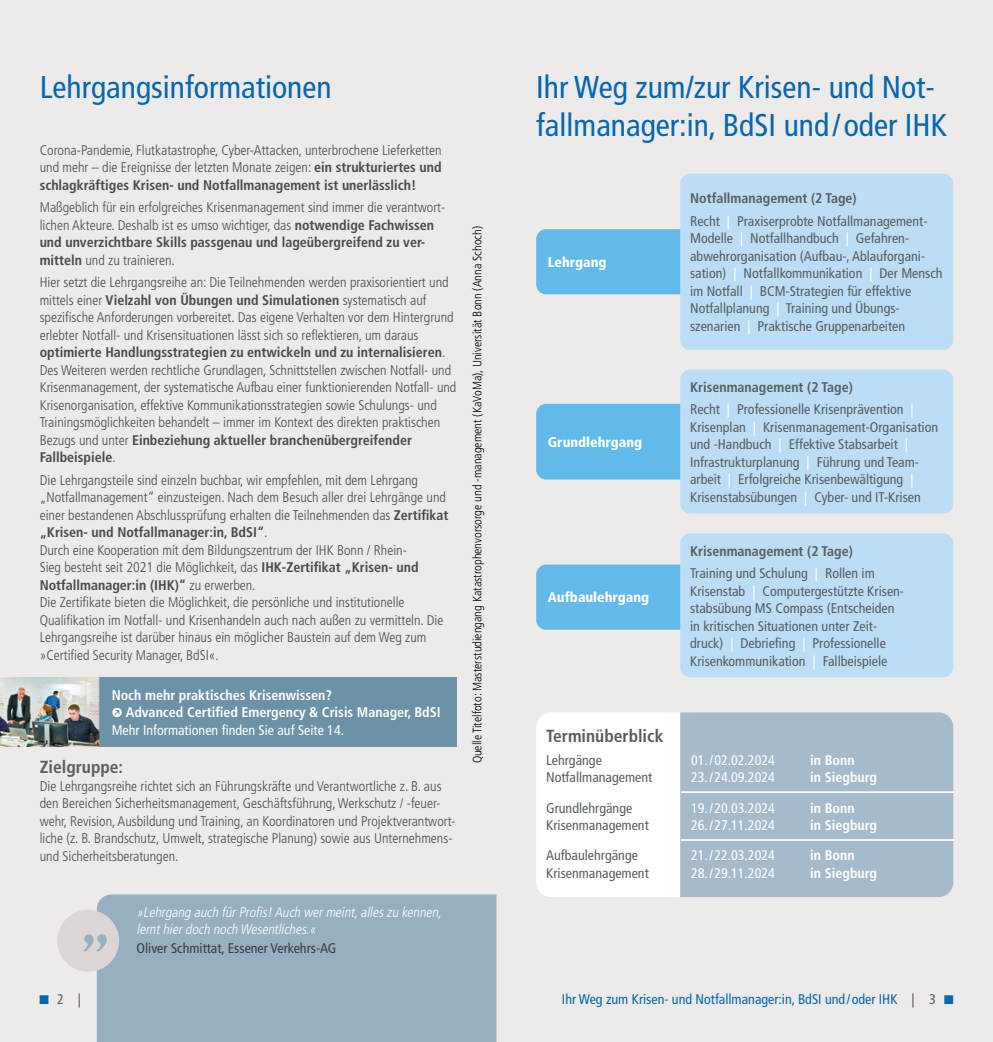
<style>
.page{position:relative;width:993px;height:1042px;background:#fff}
.page>*{position:absolute;margin:0;border:0;box-sizing:border-box;transform-origin:0 0}
.t1{font:condensed 31.5px/37.8px "Frutiger LT Std";color:#0067b1}
.t2{font:700 condensed 17.5px "Frutiger LT Std";color:#575e5f}
.t3{font:300 condensed 14px/17.5px "Frutiger LT Std";color:#4a4a49}
.t4{font:condensed 14px/17.5px "Frutiger LT Std";color:#575e5f}
.t5{font:700 condensed 14px/17.5px "Frutiger LT Std";color:#fff}
.t6{font:condensed 14px "Frutiger LT Std";color:#fff}
.t7{font:italic 300 condensed 14px/16.8px "Frutiger LT Std";color:#fff}
.t8{font:condensed 14px "Frutiger LT Std";color:#0067b1}
.t9{font:900 condensed 14px "Frutiger LT Std";color:#fff}
.t10{font:condensed 14px "Frutiger LT Std";color:#3c3c3b}
.t11{font:300 condensed 12.25px "Frutiger LT Std";color:#000}
.s1{font-weight:700}
.s2{color:#fff}
.s3{color:#575e5f}
</style>
<div class="page">
<div style="left:0;top:0;width:992px;height:1042px;background:#edeae9"></div>
<div style="left:97px;top:894px;width:399px;height:148px;background:#97b0c1"></div>
<div style="left:57px;top:910px;width:62px;height:62px;background:#dbd6d4;border-radius:50%"></div>
<svg style="left:83px;top:934px;width:24px;height:17px"></svg>
<div style="left:536px;top:712px;width:144px;height:185px;background:#fff"></div>
<div style="left:680px;top:712px;width:272px;height:185px;background:#a5baca"></div>
<hr style="left:681px;top:791px;width:272px;height:2px;background:#fff">
<hr style="left:681px;top:839px;width:272px;height:2px;background:#fff">
<div style="left:537px;top:405px;width:151px;height:73px;background:#62baea;border-radius:9px"></div>
<div style="left:536px;top:404px;width:153px;height:75px;border:2px solid #62baea;border-radius:9px"></div>
<div style="left:680px;top:370px;width:272px;height:143px;background:#bcddf6;border-radius:10px"></div>
<div style="left:537px;top:565px;width:151px;height:64px;background:#62baea;border-radius:9px"></div>
<div style="left:536px;top:564px;width:153px;height:66px;border:2px solid #62baea;border-radius:9px"></div>
<div style="left:680px;top:533px;width:272px;height:144px;background:#bcddf6;border-radius:10px"></div>
<div style="left:537px;top:230px;width:151px;height:63px;background:#62baea;border-radius:9px"></div>
<div style="left:536px;top:229px;width:153px;height:65px;border:2px solid #62baea;border-radius:9px"></div>
<div style="left:680px;top:174px;width:272px;height:176px;background:#bcddf6;border-radius:10px"></div>
<img style="left:0;top:677px;width:456px;height:70px">
<svg style="left:112px;top:708px;width:10px;height:9px"></svg>
<h1 class="t1" style="left:40px;top:68px;width:293px">Lehrgangsinformationen</h1>
<h1 class="t1" style="left:536px;top:68px;width:412px">Ihr Weg zum/zur Krisen- und Not&shy;fallmanager:in, BdSI und/oder IHK</h1>
<p class="t3" style="left:40px;top:142px;width:403px;text-align:justify">Corona-Pandemie, Flutkatastrophe, Cyber-Attacken, unterbrochene Lieferketten und mehr – die Ereignisse der letzten Monate zeigen: <span class="s1">ein strukturiertes und schlagkräftiges Krisen- und Notfallmanagement ist unerlässlich!</span></p>
<p class="t3" style="left:40px;top:199px;width:407px">Maßgeblich für ein erfolgreiches Krisenmanagement sind immer die verantwort&shy;lichen Akteure. Deshalb ist es umso wichtiger, das <span class="s1">notwendige Fachwissen und unverzichtbare Skills passgenau und lageübergreifend zu ver&shy;mitteln</span> und zu trainieren.</p>
<p class="t3" style="left:40px;top:274px;width:418px">Hier setzt die Lehrgangsreihe an: Die Teilnehmenden werden praxisorientiert und mittels einer <span class="s1">Vielzahl von Übungen und Simulationen</span> systematisch auf spezifische Anforderungen vorbereitet. Das eigene Verhalten vor dem Hintergrund erlebter Notfall- und Krisensituationen lässt sich so reflektieren, um daraus <span class="s1">optimierte Handlungsstrategien zu entwickeln und zu internalisieren</span>.<br>Des Weiteren werden rechtliche Grundlagen, Schnittstellen zwischen Notfall- und Krisenmanagement, der systematische Aufbau einer funktionierenden Notfall- und Krisenorganisation, effektive Kommunikationsstrategien sowie Schulungs- und Trainingsmöglichkeiten behandelt – immer im Kontext des direkten praktischen Bezugs und unter <span class="s1">Einbeziehung aktueller branchenübergreifender Fallbeispiele</span>.</p>
<p class="t3" style="left:40px;top:471px;width:410px">Die Lehrgangsteile sind einzeln buchbar, wir empfehlen, mit dem Lehrgang „Notfallmanagement“ einzusteigen. Nach dem Besuch aller drei Lehrgänge und einer bestandenen Abschlussprüfung erhalten die Teilnehmenden das <span class="s1">Zertifikat „Krisen- und Notfallmanager:in, BdSI“</span>.<br>Durch eine Kooperation mit dem Bildungszentrum der IHK Bonn / Rhein-<br>Sieg besteht seit 2021 die Möglichkeit, das <span class="s1">IHK-Zertifikat „Krisen- und Notfallmanager:in (IHK)“</span> zu erwerben.<br>Die Zertifikate bieten die Möglichkeit, die persönliche und institutionelle Qualifikation im Notfall- und Krisenhandeln auch nach außen zu vermitteln. Die Lehrgangsreihe ist darüber hinaus ein möglicher Baustein auf dem Weg zum »Certified Security Manager, BdSI«.</p>
<p class="t4" style="left:690px;top:187px;width:239px;line-height:22.4px"><span class="s1">Notfallmanagement (2 Tage)<br></span>Recht <span class="s2">|</span> Praxiserprobte Notfallmanagement-</p>
<p class="t4" style="left:690px;top:230px;width:254px">Modelle <span class="s2">|</span> Notfallhandbuch <span class="s2">|</span> Gefahren-- abwehrorganisation (Aufbau-, Ablauforgani&shy;sation) <span class="s2">|</span> Notfallkommunikation <span class="s2">|</span> Der Mensch im Notfall <span class="s2">|</span> BCM-Strategien für effektive Notfallplanung <span class="s2">|</span> Training und Übungs&shy;szenarien <span class="s2">|</span> Praktische Gruppenarbeiten</p>
<p class="t11" style="left:470px;top:763px;width:539px;rotate:-90deg">Quelle Titelfoto: Masterstudiengang Katastrophenvorsorge und -management (KaVoMa), Universität Bonn (Anna Schoch)</p>
<p class="t9" style="left:547px;top:254px;width:60px">Lehrgang</p>
<p class="t4" style="left:690px;top:376px;width:225px;line-height:22.4px"><span class="s1">Krisenmanagement (2 Tage)<br></span>Recht <span class="s2">|</span> Professionelle Krisenprävention <span class="s2">|</span></p>
<p class="t4" style="left:690px;top:418px;width:249px">Krisenplan <span class="s2">|</span> Krisenmanagement-Organisation und -Handbuch <span class="s2">|</span> Effektive Stabsarbeit <span class="s2">| </span>Infrastrukturplanung <span class="s2">|</span> Führung und Team&shy;arbeit <span class="s2">|</span> Erfolgreiche Krisenbewältigung <span class="s2">| </span>Krisenstabsübungen <span class="s2">|</span> Cyber- und IT-Krisen</p>
<p class="t9" style="left:547px;top:433px;width:96px">Grundlehrgang</p>
<p class="t4" style="left:690px;top:540px;width:186px;line-height:22.4px"><span class="s1">Krisenmanagement (2 Tage)<br></span>Training und Schulung <span class="s2">|</span> Rollen im</p>
<p class="t4" style="left:690px;top:582px;width:215px">Krisenstab <span class="s2">|</span> Computergestützte Krisen&shy;stabsübung MS Compass (Entscheiden in kritischen Situationen unter Zeit&shy;druck) <span class="s2">|</span> Debriefing <span class="s2">|</span> Professionelle Krisenkommunikation <span class="s2">|</span> Fallbeispiele</p>
<p class="t9" style="left:547px;top:589px;width:103px">Aufbaulehrgang</p>
<p class="t5" style="left:126px;top:686px;width:316px;text-indent:-14px">Noch mehr praktisches Krisenwissen?<br>Advanced Certified Emergency &amp; Crisis Manager, BdSI</p>
<p class="t6" style="left:112px;top:722px;width:234px">Mehr Informationen finden Sie auf Seite 14.</p>
<p class="t2" style="left:546px;top:726px;width:119px">Terminüberblick</p>
<p class="t4" style="left:546px;top:751px;width:108px">Lehrgänge<br>Notfallmanagement</p>
<p class="t6" style="left:691px;top:752px;width:85px">01./02.02.2024</p>
<p class="t5" style="left:810px;top:751px;width:46px">in Bonn</p>
<p class="t2" style="left:40px;top:757px;width:85px">Zielgruppe:</p>
<p class="t3" style="left:40px;top:777px;width:417px">Die Lehrgangsreihe richtet sich an Führungskräfte und Verantwortliche z. B. aus den Bereichen Sicherheitsmanagement, Geschäftsführung, Werkschutz / -feuer&shy;wehr, Revision, Ausbildung und Training, an Koordinatoren und Projektverantwort&shy;liche (z. B. Brandschutz, Umwelt, strategische Planung) sowie aus Unternehmens&shy;und Sicherheitsberatungen.</p>
<p class="t6" style="left:691px;top:769px;width:85px">23./24.09.2024</p>
<p class="t5" style="left:810px;top:768px;width:68px">in Siegburg</p>
<p class="t4" style="left:546px;top:799px;width:104px">Grundlehrgänge<br>Krisenmanagement</p>
<p class="t6" style="left:691px;top:799px;width:85px">19./20.03.2024</p>
<p class="t5" style="left:810px;top:799px;width:46px">in Bonn</p>
<p class="t6" style="left:691px;top:817px;width:85px">26./27.11.2024</p>
<p class="t5" style="left:810px;top:816px;width:68px">in Siegburg</p>
<p class="t4" style="left:546px;top:847px;width:104px">Aufbaulehrgänge<br>Krisenmanagement</p>
<p class="t6" style="left:691px;top:847px;width:85px">21./22.03.2024</p>
<p class="t5" style="left:810px;top:847px;width:46px">in Bonn</p>
<p class="t6" style="left:691px;top:865px;width:85px">28./29.11.2024</p>
<p class="t5" style="left:810px;top:864px;width:68px">in Siegburg</p>
<p class="t7" style="left:136px;top:904px;width:309px">»Lehrgang auch fürProfis!Auch wermeint,alleszu kennen, lernthierdoch noch Wesentliches.«</p>
<p class="t10" style="left:136px;top:940px;width:201px">Oliver Schmittat, Essener Verkehrs-AG</p>
<p class="t4" style="left:40px;top:990px;width:43px"><sup>■</sup>2|</p>
<p class="t8" style="left:561px;top:991px;width:392px">Ihr Weg zum Krisen- und Notfallmanager:in, BdSI und/oder IHK <span class="s3">| 3</span> ■</p>
</div>
